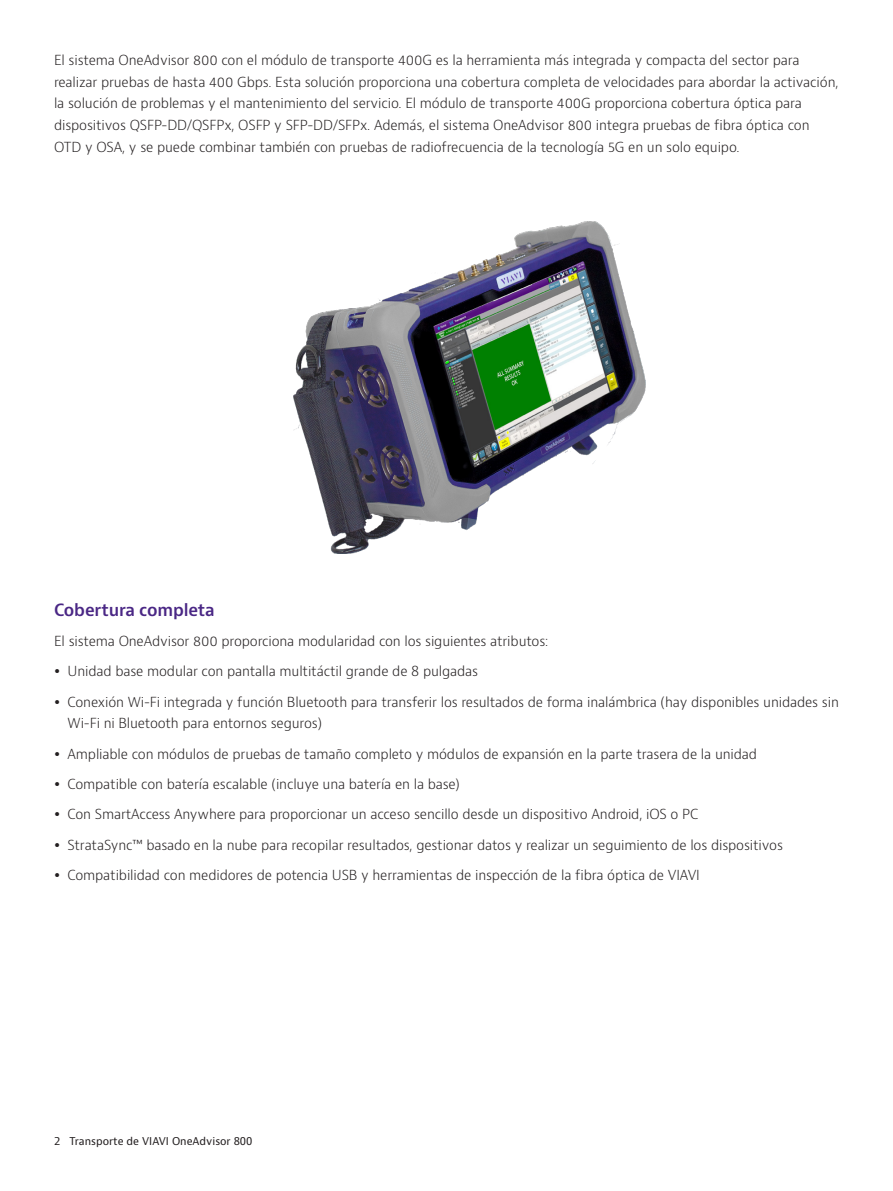
<style>
.page{position:relative;width:893px;height:1191px;background:#fff}
.page>*{position:absolute;margin:0;border:0;box-sizing:border-box;transform-origin:0 0}
.H2_Heading_Purple_12{font:600 16.5px "Bernino Sans";letter-spacing:-.01em;color:#4a2785}
.P_10_16{font:300 13.5px/21.8px "Bernino Sans";letter-spacing:-.01em;color:#231f20}
.t1{font:10.5px "Bernino Sans";color:#231f20}
</style>
<div class="page">
<img style="left:293px;top:221px;width:353px;height:332px">
<p class="P_10_16" style="left:54px;top:49px;width:786px">El sistema OneAdvisor 800 con el módulo de transporte 400G es la herramienta más integrada y compacta del sector para realizar pruebas de hasta 400 Gbps. Esta solución proporciona una cobertura completa de velocidades para abordar la activación, la solución de problemas y el mantenimiento del servicio. El módulo de transporte 400G proporciona cobertura óptica para dispositivos QSFP-DD/QSFPx, OSFP y SFP-DD/SFPx. Además, el sistema OneAdvisor 800 integra pruebas de fibra óptica con OTD y OSA, y se puede combinar también con pruebas de radiofrecuencia de la tecnología 5G en un solo equipo.</p>
<p class="H2_Heading_Purple_12" style="left:54px;top:599px;width:162px">Cobertura completa</p>
<p class="P_10_16" style="left:54px;top:630px;width:496px">El sistema OneAdvisor 800 proporciona modularidad con los siguientes atributos:</p>
<p class="P_10_16" style="left:68px;top:661px;width:412px">Unidad base modular con pantalla multitáctil grande de 8 pulgadas</p>
<p class="P_10_16" style="left:68px;top:691px;width:773px">Conexión Wi-Fi integrada y función Bluetooth para transferir los resultados de forma inalámbrica (hay disponibles unidades sin<br>Wi-Fi ni Bluetooth para entornos seguros)</p>
<p class="P_10_16" style="left:68px;top:743px;width:691px">Ampliable con módulos de pruebas de tamaño completo y módulos de expansión en la parte trasera de la unidad</p>
<p class="P_10_16" style="left:68px;top:773px;width:394px">Compatible con batería escalable (incluye una batería en la base)</p>
<p class="P_10_16" style="left:68px;top:803px;width:632px">Con SmartAccess Anywhere para proporcionar un acceso sencillo desde un dispositivo Android, iOS o PC</p>
<p class="P_10_16" style="left:68px;top:834px;width:717px">StrataSync™ basado en la nube para recopilar resultados, gestionar datos y realizar un seguimiento de los dispositivos</p>
<p class="P_10_16" style="left:68px;top:864px;width:634px">Compatibilidad con medidores de potencia USB y herramientas de inspección de la fibra óptica de VIAVI</p>
<p class="t1" style="left:54px;top:1134px;width:200px">2 Transporte de VIAVI OneAdvisor 800</p>
</div>
